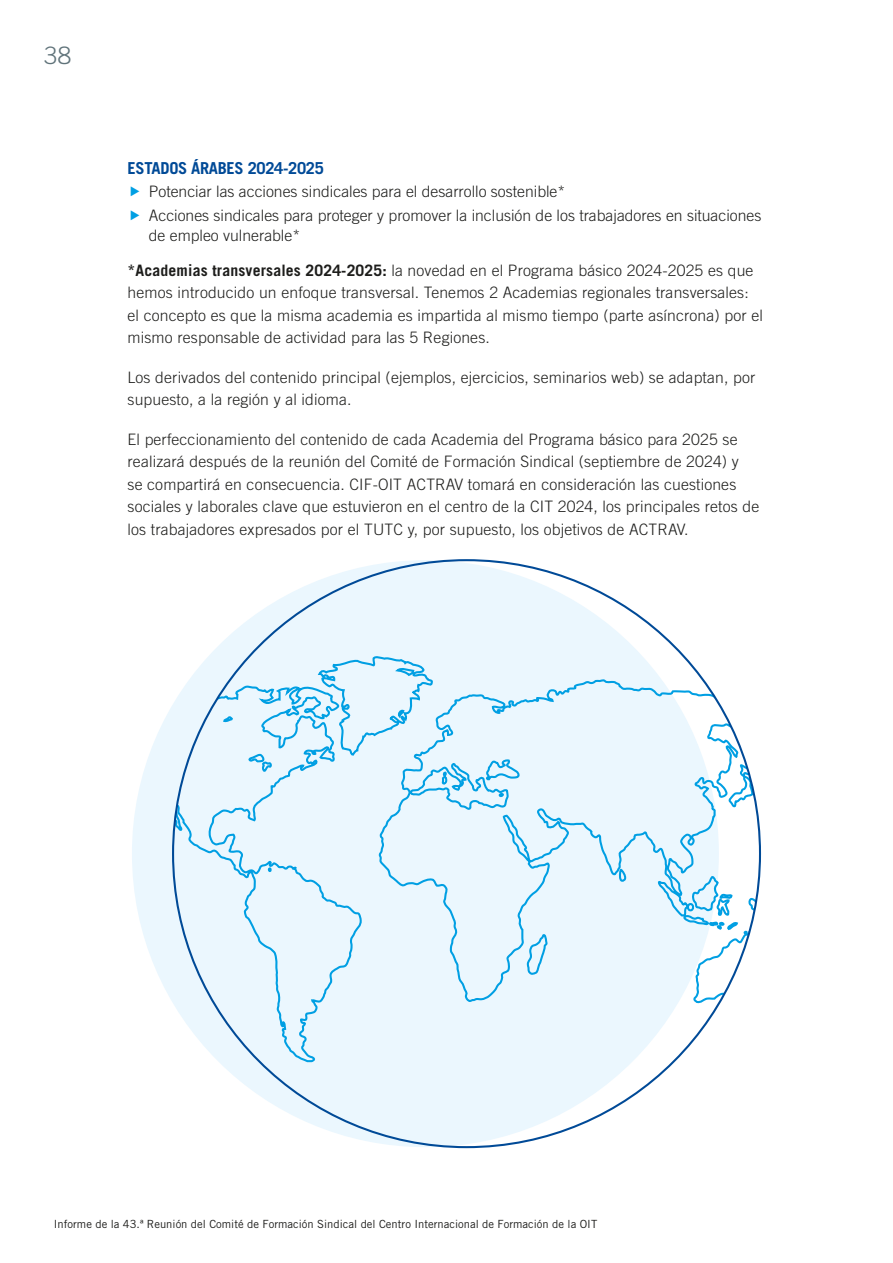
<style>
.page{position:relative;width:893px;height:1263px;background:#fff}
.page>*{position:absolute;margin:0;border:0;box-sizing:border-box;transform-origin:0 0}
.t1{font:300 24px "Trade Gothic LT Std";color:#60737a}
.t2{font:700 16.5px "Trade Gothic LT Std";letter-spacing:-.02em;color:#004a97}
.t3{font:300 15.75px/22.5px "Trade Gothic LT Std";letter-spacing:.01em;color:#1d1d1b}
.t4{font:11.25px "Trade Gothic LT Std";color:#1d1d1b}
.s1{font-weight:700}
</style>
<div class="page">
<div style="left:132px;top:560px;width:587px;height:587px;background:#ebf7fe;border-radius:50%"></div>
<svg style="left:173px;top:649px;width:587px;height:414px"></svg>
<h1 class="t1" style="left:44px;top:41px;width:28px">38</h1>
<p class="t2" style="left:128px;top:157px;width:198px">ESTADOS ÁRABES 2024-2025</p>
<p class="t3" style="left:149px;top:180px;width:614px;line-height:23.7px">Potenciar las acciones sindicales para el desarrollo sostenible*<br>Acciones sindicales para proteger y promover la inclusión de los trabajadores en situaciones</p>
<p class="t3" style="left:149px;top:223px;width:153px">de empleo vulnerable*</p>
<p class="t3" style="left:128px;top:259px;width:637px"><span class="s1">*Academias transversales 2024-2025:</span> la novedad en el Programa básico 2024-2025 es que hemos introducido un enfoque transversal. Tenemos 2 Academias regionales transversales: el concepto es que la misma academia es impartida al mismo tiempo (parte asíncrona) por el mismo responsable de actividad para las 5 Regiones.</p>
<p class="t3" style="left:128px;top:366px;width:629px">Los derivados del contenido principal (ejemplos, ejercicios, seminarios web) se adaptan, por supuesto, a la región y al idioma.</p>
<p class="t3" style="left:128px;top:428px;width:633px">El perfeccionamiento del contenido de cada Academia del Programa básico para 2025 se realizará después de la reunión del Comité de Formación Sindical (septiembre de 2024) y<br>se compartirá en consecuencia. CIF-OIT ACTRAV tomará en consideración las cuestiones sociales y laborales clave que estuvieron en el centro de la CIT 2024, los principales retos de los trabajadores expresados por el TUTC y, por supuesto, los objetivos de ACTRAV.</p>
<p class="t4" style="left:54px;top:1217px;width:545px">Informe de la 43.ª Reunión del Comité de Formación Sindical del Centro Internacional de Formación de la OIT</p>
</div>
